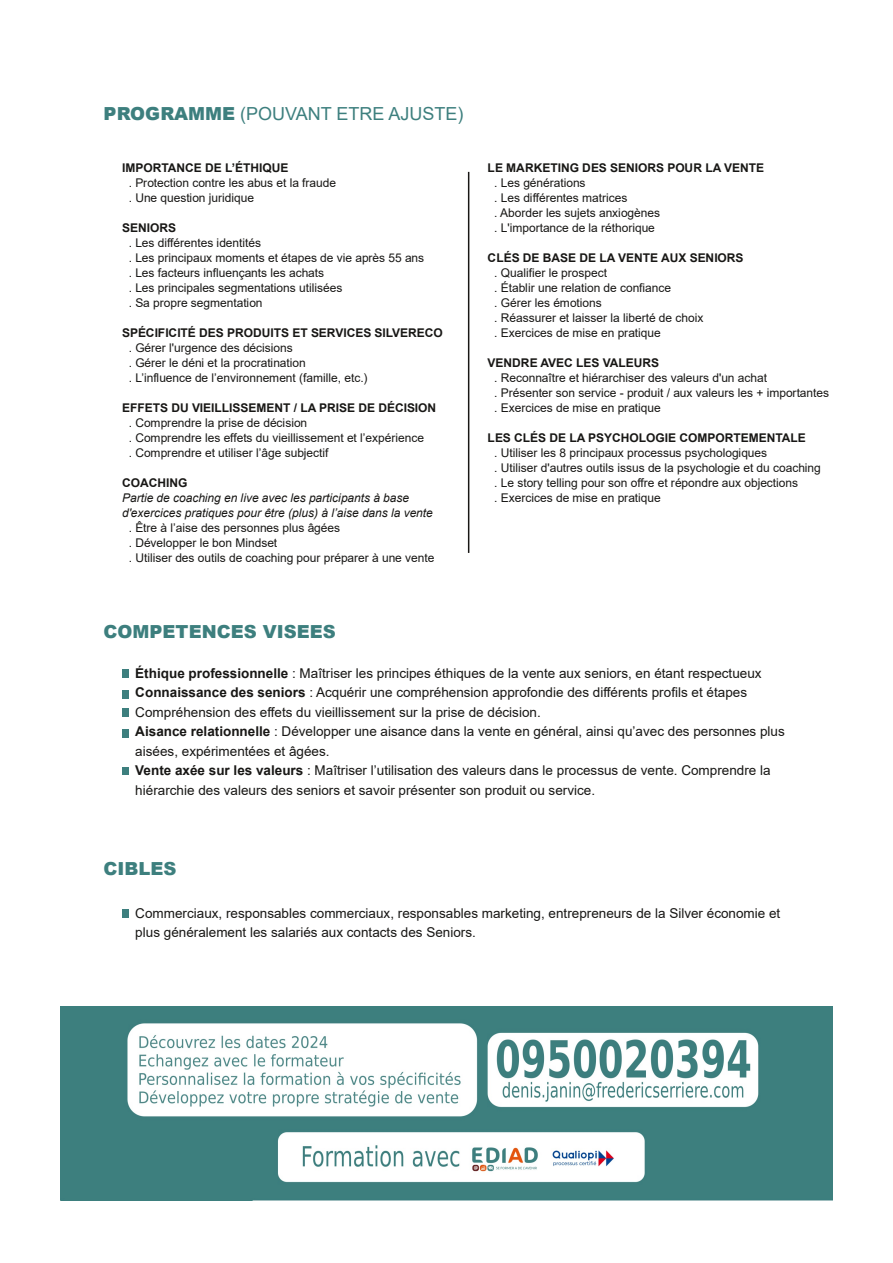
<style>
.page{position:relative;width:893px;height:1263px;background:#fff}
.page>*{position:absolute;margin:0;border:0;box-sizing:border-box;transform-origin:0 0}
.t1{font:18px "Arial";color:#3d7f7e}
.t2{font:900 18px "Arial";letter-spacing:.005em;color:#3d7f7e}
.t3{font:13.5px/19.5px "Arial";color:#181715}
.t4{font:12px/15px "Arial";letter-spacing:-.005em;color:#181715}
.t5{font:700 12px "Arial";color:#181715}
.t6{font:italic 12px/15px "Arial";letter-spacing:-.005em;color:#181715}
.s1{font-weight:900}
.s2{font-weight:700}
</style>
<div class="page">
<hr style="left:468px;top:172px;width:1px;height:381px;background:#181715">
<svg style="left:123px;top:670px;width:5px;height:7px"></svg>
<svg style="left:123px;top:691px;width:5px;height:7px"></svg>
<svg style="left:123px;top:709px;width:5px;height:7px"></svg>
<svg style="left:123px;top:730px;width:5px;height:7px"></svg>
<img style="left:60px;top:1007px;width:772px;height:193px">
<svg style="left:123px;top:767px;width:5px;height:8px"></svg>
<svg style="left:123px;top:910px;width:5px;height:7px"></svg>
<h1 class="t1" style="left:104px;top:104px;width:361px"><span class="s1">PROGRAMME</span> (POUVANT ETRE AJUSTE)</h1>
<p class="t5" style="left:122px;top:161px;width:168px">IMPORTANCE DE L’ÉTHIQUE</p>
<p class="t4" style="left:129px;top:175px;width:209px">. Protection contre les abus et la fraude . Une question juridique</p>
<p class="t5" style="left:122px;top:221px;width:55px">SENIORS</p>
<p class="t4" style="left:129px;top:235px;width:297px">. Les différentes identités<br>. Les principaux moments et étapes de vie après 55 ans . Les facteurs influençants les achats<br>. Les principales segmentations utilisées<br>. Sa propre segmentation</p>
<p class="t5" style="left:122px;top:326px;width:322px">SPÉCIFICITÉ DES PRODUITS ET SERVICES SILVERECO</p>
<p class="t4" style="left:129px;top:340px;width:240px">. Gérer l'urgence des décisions<br>. Gérer le déni et la procratination<br>. L’influence de l’environnement (famille, etc.)</p>
<p class="t5" style="left:122px;top:401px;width:316px">EFFETS DU VIEILLISSEMENT / LA PRISE DE DÉCISION</p>
<p class="t4" style="left:129px;top:415px;width:297px">. Comprendre la prise de décision<br>. Comprendre les effets du vieillissement et l’expérience . Comprendre et utiliser l’âge subjectif</p>
<p class="t5" style="left:122px;top:476px;width:67px">COACHING</p>
<p class="t6" style="left:122px;top:490px;width:312px">Partie de coaching en live avec les participants à base d'exercices pratiques pour être (plus) à l’aise dans la vente</p>
<p class="t4" style="left:129px;top:520px;width:307px">. Être à l’aise des personnes plus âgées<br>. Développer le bon Mindset<br>. Utiliser des outils de coaching pour préparer à une vente</p>
<p class="t5" style="left:488px;top:161px;width:278px">LE MARKETING DES SENIORS POUR LA VENTE</p>
<p class="t4" style="left:494px;top:175px;width:167px">. Les générations<br>. Les différentes matrices<br>. Aborder les sujets anxiogènes . L'importance de la réthorique</p>
<p class="t5" style="left:488px;top:251px;width:257px">CLÉS DE BASE DE LA VENTE AUX SENIORS</p>
<p class="t4" style="left:494px;top:265px;width:211px">. Qualifier le prospect<br>. Établir une relation de confiance<br>. Gérer les émotions<br>. Réassurer et laisser la liberté de choix . Exercices de mise en pratique</p>
<p class="t5" style="left:488px;top:356px;width:173px">VENDRE AVEC LES VALEURS</p>
<p class="t4" style="left:494px;top:370px;width:336px">. Reconnaître et hiérarchiser des valeurs d'un achat<br>. Présenter son service - produit / aux valeurs les + importantes . Exercices de mise en pratique</p>
<p class="t5" style="left:488px;top:431px;width:320px">LES CLÉS DE LA PSYCHOLOGIE COMPORTEMENTALE</p>
<p class="t4" style="left:494px;top:445px;width:328px">. Utiliser les 8 principaux processus psychologiques<br>. Utiliser d'autres outils issus de la psychologie et du coaching . Le story telling pour son offre et répondre aux objections<br>. Exercices de mise en pratique</p>
<h1 class="t2" style="left:104px;top:618px;width:234px">COMPETENCES VISEES</h1>
<p class="t3" style="left:135px;top:663px;width:651px"><span class="s2">Éthique professionnelle</span> : Maîtriser les principes éthiques de la vente aux seniors, en étant respectueux <span class="s2">Connaissance des seniors</span> : Acquérir une compréhension approfondie des différents profils et étapes Compréhension des effets du vieillissement sur la prise de décision.<br><span class="s2">Aisance relationnelle</span> : Développer une aisance dans la vente en général, ainsi qu’avec des personnes plus aisées, expérimentées et âgées.<br><span class="s2">Vente axée sur les valeurs</span> : Maîtriser l’utilisation des valeurs dans le processus de vente. Comprendre la hiérarchie des valeurs des seniors et savoir présenter son produit ou service.</p>
<h1 class="t2" style="left:104px;top:855px;width:74px">CIBLES</h1>
<p class="t3" style="left:135px;top:903px;width:646px">Commerciaux, responsables commerciaux, responsables marketing, entrepreneurs de la Silver économie et plus généralement les salariés aux contacts des Seniors.</p>
</div>
